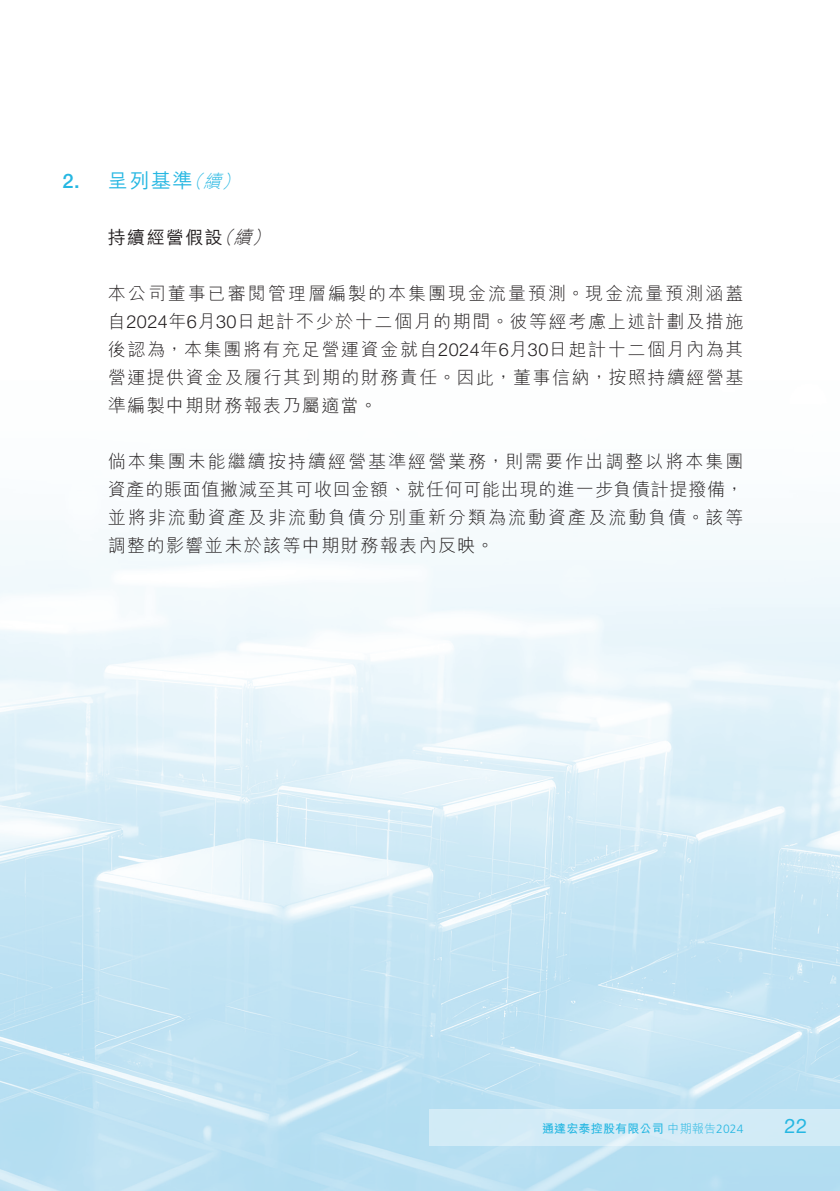
<style>
.page{position:relative;width:840px;height:1191px;background:#fff}
.page>*{position:absolute;margin:0;border:0;box-sizing:border-box;transform-origin:0 0}
.t1{font:500 20px "M Hei HK";color:#26b7e2}
.t2{font:20px "Helvetica Neue LT Std";color:#26b7e2}
.t3{font:500 20px "Helvetica Neue LT Std";color:#26b7e2}
.t4{font:300 18px/28px "M Hei HK";letter-spacing:.08em;color:#231f20;text-align:justify}
.t5{font:500 18px "M Hei HK";letter-spacing:.08em;color:#231f20}
.t6{font:italic 300 18px "M Hei HK";color:#26b7e2}
.t7{font:italic 300 18px "M Hei HK";color:#231f20}
.t8{font:700 12px "M Hei HK";letter-spacing:.015em;color:#26b7e2}
.s1{font-family:"Helvetica Neue LT Std"}
.s2{font-weight:300}
.s3{font-family:"Frutiger LT Std";font-weight:300}
</style>
<div class="page">
<img style="left:0;top:532px;width:839px;height:659px">
<div style="left:429px;top:1109px;width:410px;height:37px;background:#d2ebf7"></div>
<p class="t3" style="left:62px;top:169px;width:19px">2.</p>
<p class="t1" style="left:108px;top:166px;width:86px">呈列基準</p>
<p class="t6" style="left:203px;top:172px;width:24px">續</p>
<p class="t6" style="left:184px;top:172px;width:24px">（</p>
<p class="t6" style="left:221px;top:172px;width:24px">(</p>
<p class="t7" style="left:233px;top:228px;width:24px">續</p>
<p class="t7" style="left:215px;top:228px;width:24px">（</p>
<p class="t7" style="left:252px;top:228px;width:24px">(</p>
<p class="t5" style="left:108px;top:224px;width:117px">持續經營假設</p>
<p class="t4" style="left:108px;top:279px;width:636px">本公司董事已審閱管理層編製的本集團現金流量預測。現金流量預測涵蓋自<span class="s1">2024</span>年 月<span class="s1">6 30</span>日起計不少於十二個月的期間。彼等經考慮上述計劃及措施後認為，本集團將有充足營運資金就自<span class="s1">2024</span>年 月<span class="s1">6 30</span>日起計十二個月內為其營運提供資金及履行其到期的財務責任。因此，董事信納，按照持續經營基準編製中期財務報表乃屬適當。</p>
<p class="t4" style="left:108px;top:447px;width:637px">倘本集團未能繼續按持續經營基準經營業務，則需要作出調整以將本集團資產的賬面值撇減至其可收回金額、就任何可能出現的進一步負債計提撥備，並將非流動資產及非流動負債分別重新分類為流動資產及流動負債。該等調整的影響並未於該等中期財務報表內反映。</p>
<p class="t8" style="left:541px;top:1119px;width:203px">通達宏泰控股有限公司<span class="s2">中期報告</span><span class="s3">2024</span></p>
<p class="t2" style="left:784px;top:1114px;width:24px">22</p>
</div>
